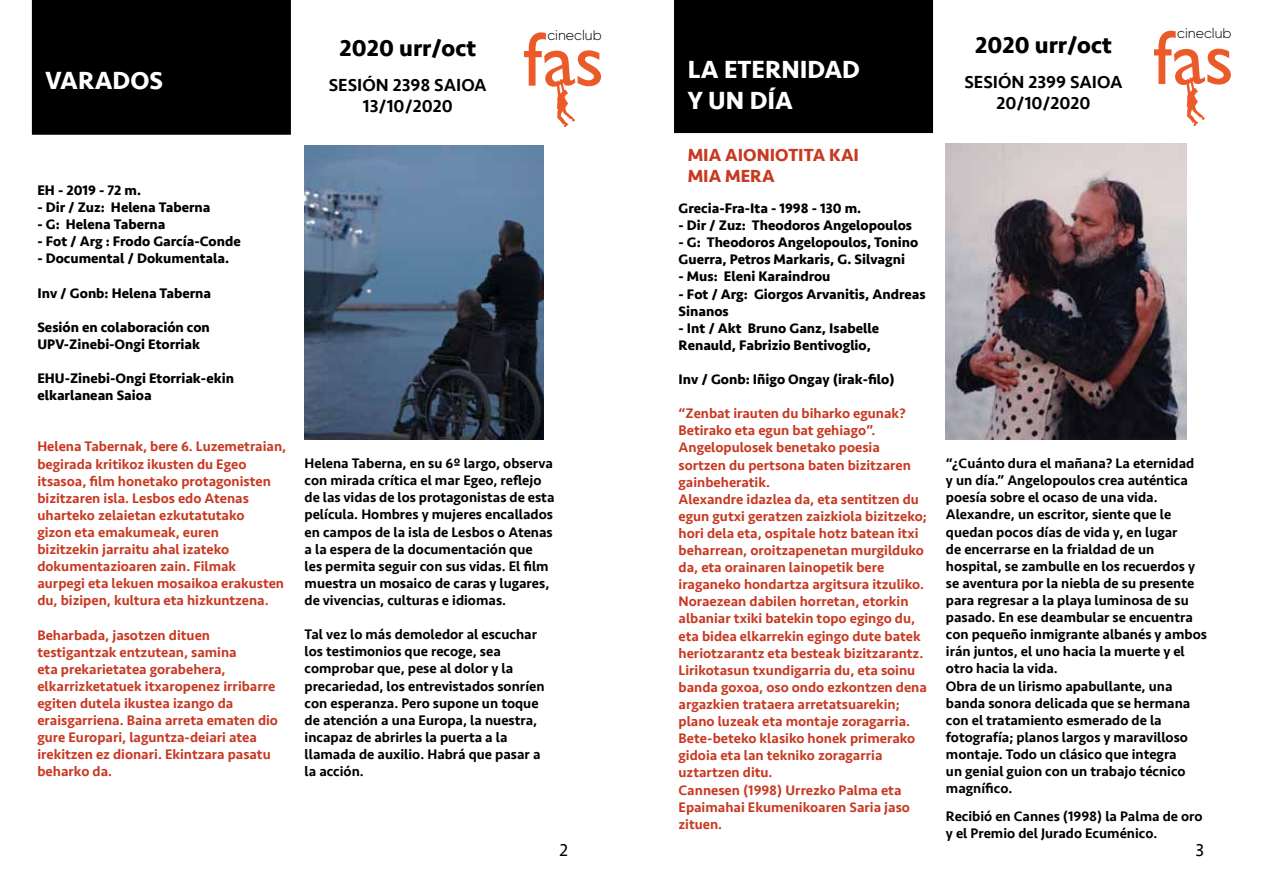
<style>
.page{position:relative;width:1263px;height:893px;background:#fff}
.page>*{position:absolute;margin:0;border:0;box-sizing:border-box;transform-origin:0 0}
.t1{font:700 25.5px/30.6px "Seravek";color:#fff}
.t2{font:700 24px "Seravek";color:#000}
.t3{font:500 18px/21.6px "Seravek";color:#000;text-align:center}
.t4{font:700 18px/21.6px "Seravek";color:#c83922}
.t5{font:18px "Seravek";color:#000}
.t6{font:500 14.25px/17.1px "Seravek";color:#c83922}
.t7{font:500 14.25px/17.1px "Seravek";color:#000}
.t8{font:700 14.25px/17.1px "Seravek";color:#000}
.t9{font:300 13.95px "Gilroy";color:#000}
</style>
<div class="page">
<div style="left:674px;top:0;width:259px;height:133px;background:#000"></div>
<svg style="left:1154px;top:31px;width:77px;height:94px"></svg>
<img style="left:946px;top:144px;width:240px;height:295px">
<div style="left:32px;top:0;width:259px;height:135px;background:#000"></div>
<svg style="left:524px;top:32px;width:77px;height:95px"></svg>
<img style="left:305px;top:146px;width:238px;height:293px">
<h1 class="t1" style="left:46px;top:64px;width:119px">VARADOS</h1>
<p class="t8" style="left:37px;top:181px;width:105px">EH - 2019 - 72 m.</p>
<p class="t8" style="left:37px;top:199px;width:175px">- Dir / Zuz: Helena Taberna</p>
<p class="t8" style="left:37px;top:216px;width:129px">- G: Helena Taberna</p>
<p class="t8" style="left:37px;top:233px;width:205px">- Fot / Arg : Frodo García-Conde</p>
<p class="t8" style="left:37px;top:250px;width:193px">- Documental / Dokumentala.</p>
<p class="t8" style="left:37px;top:284px;width:175px">Inv / Gonb: Helena Taberna</p>
<p class="t8" style="left:37px;top:318px;width:174px">Sesión en colaboración con<br>UPV-Zinebi-Ongi Etorriak</p>
<p class="t8" style="left:37px;top:370px;width:198px">EHU-Zinebi-Ongi Etorriak-ekin elkarlanean Saioa</p>
<p class="t6" style="left:37px;top:438px;width:250px">Helena Tabernak, bere 6. Luzemetraian, begirada kritikoz ikusten du Egeo itsasoa, film honetako protagonisten bizitzaren isla. Lesbos edo Atenas uharteko zelaietan ezkutatutako<br>gizon eta emakumeak, euren<br>bizitzekin jarraitu ahal izateko dokumentazioaren zain. Filmak aurpegi eta lekuen mosaikoa erakusten du, bizipen, kultura eta hizkuntzena.</p>
<p class="t6" style="left:37px;top:626px;width:242px">Beharbada, jasotzen dituen testigantzak entzutean, samina<br>eta prekarietatea gorabehera, elkarrizketatuek itxaropenez irribarre egiten dutela ikustea izango da eraisgarriena. Baina arreta ematen dio gure Europari, laguntza-deiari atea irekitzen ez dionari. Ekintzara pasatu beharko da.</p>
<h2 class="t2" style="left:340px;top:29px;width:138px">2020 urr/oct</h2>
<p class="t9" style="left:547px;top:27px;width:56px">cineclub</p>
<h2 class="t2" style="left:975px;top:26px;width:138px">2020 urr/oct</h2>
<p class="t9" style="left:1177px;top:25px;width:56px">cineclub</p>
<p class="t3" style="left:329px;top:74px;width:159px">SESIÓN 2398 SAIOA<br>13/10/2020</p>
<h1 class="t1" style="left:688px;top:54px;width:174px">LA ETERNIDAD<br>Y UN DÍA</h1>
<p class="t3" style="left:964px;top:71px;width:160px">SESIÓN 2399 SAIOA<br>20/10/2020</p>
<p class="t4" style="left:688px;top:143px;width:173px">MIA AIONIOTITA KAI<br>MIA MERA</p>
<p class="t7" style="left:305px;top:455px;width:251px">Helena Taberna, en su 6º largo, observa con mirada crítica el mar Egeo, reflejo de las vidas de los protagonistas de esta película. Hombres y mujeres encallados en campos de la isla de Lesbos o Atenas a la espera de la documentación que<br>les permita seguir con sus vidas. El film muestra un mosaico de caras y lugares, de vivencias, culturas e idiomas.</p>
<p class="t7" style="left:305px;top:626px;width:241px">Tal vez lo más demoledor al escuchar los testimonios que recoge, sea comprobar que, pese al dolor y la precariedad, los entrevistados sonríen con esperanza. Pero supone un toque de atención a una Europa, la nuestra, incapaz de abrirles la puerta a la llamada de auxilio. Habrá que pasar a la acción.</p>
<p class="t8" style="left:678px;top:200px;width:184px">Grecia-Fra-Ita - 1998 - 130 m.</p>
<p class="t8" style="left:678px;top:217px;width:235px">- Dir / Zuz: Theodoros Angelopoulos</p>
<p class="t8" style="left:678px;top:234px;width:241px">- G: Theodoros Angelopoulos, Tonino<br>Guerra, Petros Markaris, G. Silvagni</p>
<p class="t8" style="left:678px;top:268px;width:153px">- Mus: Eleni Karaindrou</p>
<p class="t8" style="left:678px;top:285px;width:249px">- Fot / Arg: Giorgos Arvanitis, Andreas<br>Sinanos</p>
<p class="t8" style="left:678px;top:319px;width:202px">- Int / Akt Bruno Ganz, Isabelle<br>Renauld, Fabrizio Bentivoglio,</p>
<p class="t8" style="left:678px;top:371px;width:218px">Inv / Gonb: Iñigo Ongay (irak-filo)</p>
<p class="t6" style="left:678px;top:405px;width:250px">“Zenbat irauten du biharko egunak?<br>Betirako eta egun bat gehiago”.<br>Angelopulosek benetako poesia sortzen du pertsona baten bizitzaren gainbeheratik.<br>Alexandre idazlea da, eta sentitzen du egun gutxi geratzen zaizkiola bizitzeko; hori dela eta, ospitale hotz batean itxi beharrean, oroitzapenetan murgilduko da, eta orainaren lainopetik bere iraganeko hondartza argitsura itzuliko.<br>Noraezean dabilen horretan, etorkin albaniar txiki batekin topo egingo du, eta bidea elkarrekin egingo dute batek heriotzarantz eta besteak bizitzarantz.<br>Lirikotasun txundigarria du, eta soinu banda goxoa, oso ondo ezkontzen dena argazkien trataera arretatsuarekin; plano luzeak eta montaje zoragarria.<br>Bete-beteko klasiko honek primerako gidoia eta lan tekniko zoragarria uztartzen ditu.<br>Cannesen (1998) Urrezko Palma eta Epaimahai Ekumenikoaren Saria jaso zituen.</p>
<p class="t7" style="left:946px;top:455px;width:263px">“¿Cuánto dura el mañana? La eternidad<br>y un día.” Angelopoulos crea auténtica poesía sobre el ocaso de una vida.<br>Alexandre, un escritor, siente que le quedan pocos días de vida y, en lugar<br>de encerrarse en la frialdad de un hospital, se zambulle en los recuerdos y se aventura por la niebla de su presente para regresar a la playa luminosa de su pasado. En ese deambular se encuentra con pequeño inmigrante albanés y ambos irán juntos, el uno hacia la muerte y el otro hacia la vida.<br>Obra de un lirismo apabullante, una banda sonora delicada que se hermana con el tratamiento esmerado de la fotografía; planos largos y maravilloso montaje. Todo un clásico que integra<br>un genial guion con un trabajo técnico magnífico.</p>
<p class="t7" style="left:946px;top:808px;width:258px">Recibió en Cannes (1998) la Palma de oro y el Premio del Jurado Ecuménico.</p>
<p class="t5" style="left:559px;top:836px;width:10px">2</p>
<p class="t5" style="left:1195px;top:836px;width:10px">3</p>
</div>
